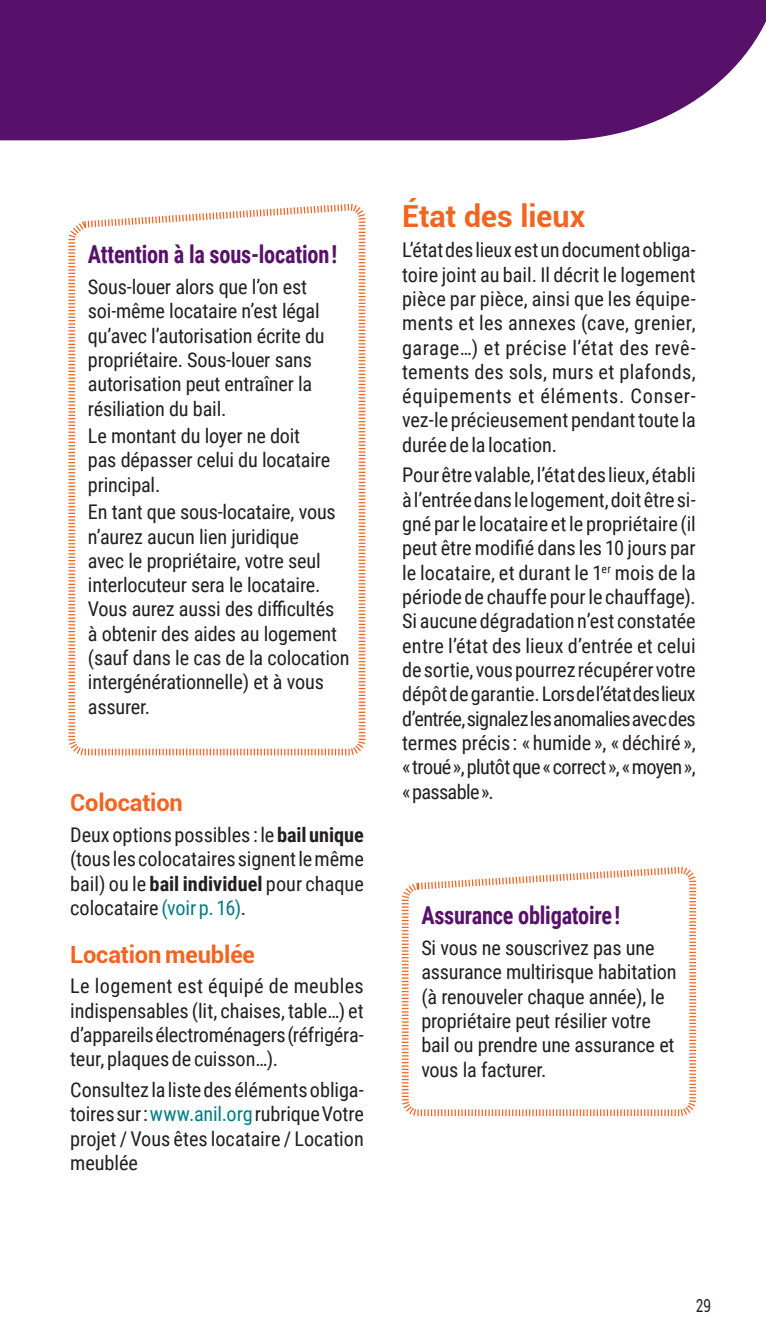
<style>
.page{position:relative;width:766px;height:1340px;background:#fff}
.page>*{position:absolute;margin:0;border:0;box-sizing:border-box;transform-origin:0 0}
.INTER_1_titre{font:700 30.38px "Roboto";color:#f36421}
.ENCADRE_titre{font:700 24.75px "Roboto Condensed";letter-spacing:-.01em;color:#58116a;scale:.9 1}
.INTER_2_sous-titre{font:700 23.62px "Roboto";letter-spacing:-.005em;color:#f36421}
.Texte_COURANT{font:20.25px/24.3px "Roboto Condensed";letter-spacing:-.005em;color:#231f20;text-align:justify}
.ENCADRE_texte{font:20.25px/24.3px "Roboto Condensed";letter-spacing:-.01em;color:#231f20}
.t1{font:18px "Roboto";color:#231f20;scale:.75 1}
.s1{font-weight:700}
.s2{color:#017d86}
</style>
<div class="page">
<div style="left:0;top:0;width:765px;height:140px;background:#58116a"></div>
<svg style="left:401px;top:866px;width:296px;height:251px"></svg>
<svg style="left:68px;top:203px;width:298px;height:553px"></svg>
<p class="ENCADRE_titre" style="left:88px;top:237px;width:278px">Attention à la sous-location !</p>
<p class="ENCADRE_texte" style="left:88px;top:274px;width:238px">Sous-louer alors que l’on est soi-même locataire n’est légal qu’avec l’autorisation écrite du propriétaire. Sous-louer sans autorisation peut entraîner la résiliation du bail.</p>
<p class="ENCADRE_texte" style="left:88px;top:423px;width:244px">Le montant du loyer ne doit pas dépasser celui du locataire principal.</p>
<p class="ENCADRE_texte" style="left:88px;top:499px;width:263px">En tant que sous-locataire, vous n’aurez aucun lien juridique<br>avec le propriétaire, votre seul interlocuteur sera le locataire.<br>Vous aurez aussi des difficultés<br>à obtenir des aides au logement (sauf dans le cas de la colocation intergénérationnelle) et à vous assurer.</p>
<p class="INTER_2_sous-titre" style="left:70px;top:786px;width:114px">Colocation</p>
<p class="Texte_COURANT" style="left:70px;top:822px;width:295px">Deux options possibles : le <span class="s1">bail unique </span>(tous les colocataires signent le même bail) ou le <span class="s1">bail individuel</span> pour chaque colocataire <span class="s2">(voir p. 16)</span>.</p>
<p class="INTER_2_sous-titre" style="left:70px;top:937px;width:186px">Location meublée</p>
<p class="Texte_COURANT" style="left:70px;top:973px;width:295px">Le logement est équipé de meubles indispensables (lit, chaises, table…) et d’appareils électroménagers (réfrigéra&shy;teur, plaques de cuisson…).</p>
<p class="Texte_COURANT" style="left:70px;top:1076px;width:295px">Consultez la liste des éléments obliga&shy;toires sur : <span class="s2">www.anil.org</span> rubrique Votre projet / Vous êtes locataire / Location meublée</p>
<p class="INTER_1_titre" style="left:402px;top:194px;width:184px">État des lieux</p>
<p class="Texte_COURANT" style="left:402px;top:237px;width:295px">L’état des lieux est un document obliga&shy;toire joint au bail. Il décrit le logement pièce par pièce, ainsi que les équipe&shy;ments et les annexes (cave, grenier, garage…) et précise l’état des revê&shy;tements des sols, murs et plafonds, équipements et éléments. Conser&shy;vez-le précieusement pendant toute la durée de la location.</p>
<p class="Texte_COURANT" style="left:402px;top:462px;width:295px">Pour être valable, l’état des lieux, établi à l’entrée dans le logement, doit être si&shy;gné par le locataire et le propriétaire (il peut être modifié dans les 10 jours par le locataire, et durant le 1<sup>er</sup> mois de la période de chauffe pour le chauffage).<br>Si aucune dégradation n’est constatée entre l’état des lieux d’entrée et celui de sortie, vous pourrez récupérer votre dépôt de garantie. Lors de l’état des lieux d’entrée, signalez les anomalies avec des termes précis : « humide », « déchiré », «troué», plutôt que «correct», «moyen», «passable».</p>
<p class="ENCADRE_titre" style="left:421px;top:898px;width:222px">Assurance obligatoire !</p>
<p class="ENCADRE_texte" style="left:421px;top:934px;width:257px">Si vous ne souscrivez pas une assurance multirisque habitation (à renouveler chaque année), le propriétaire peut résilier votre bail ou prendre une assurance et vous la facturer.</p>
<p class="t1" style="left:695px;top:1292px;width:22px">29</p>
</div>
